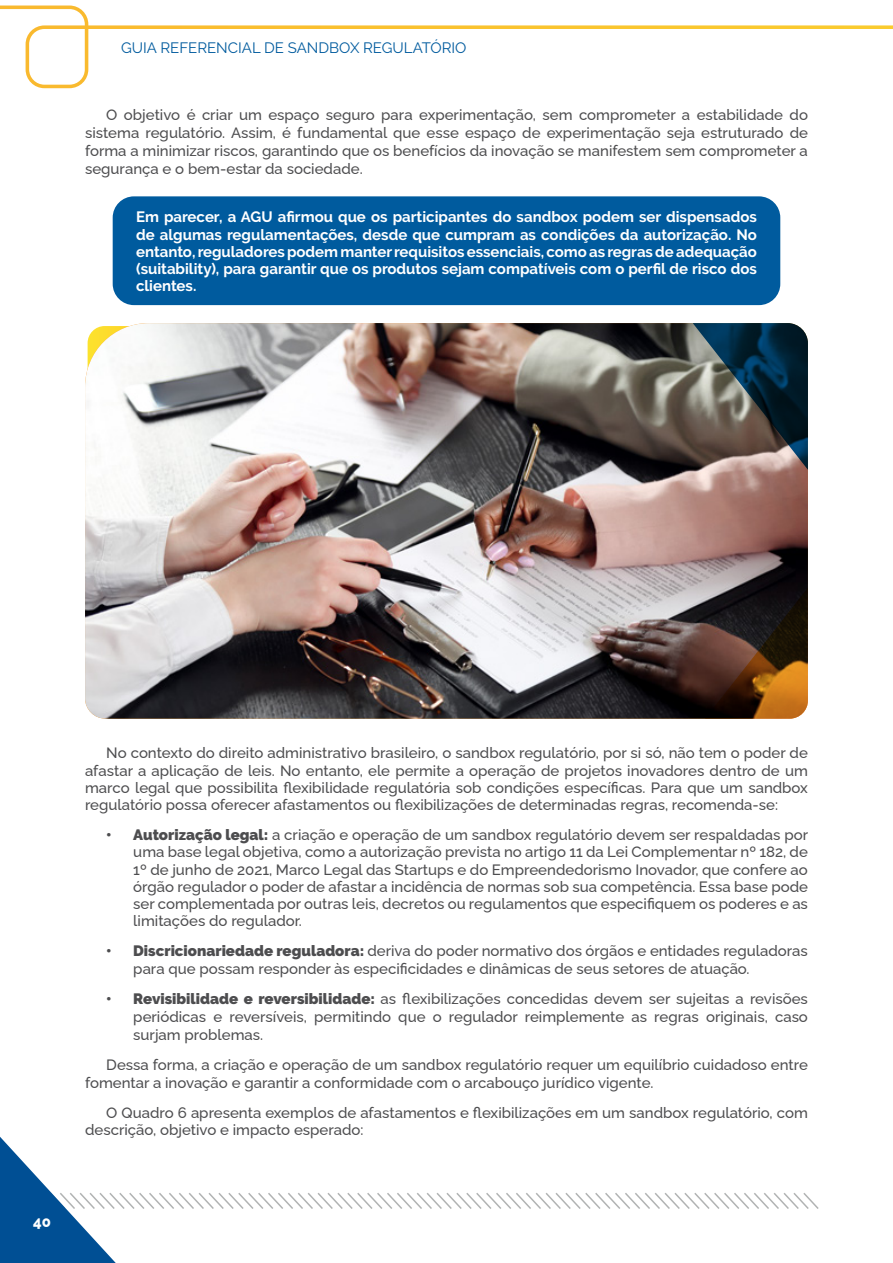
<style>
.page{position:relative;width:893px;height:1263px;background:#fff}
.page>*{position:absolute;margin:0;border:0;box-sizing:border-box;transform-origin:0 0}
.t1{font:500 15px/17.2px "Raleway";color:#4d4d4f;text-align:justify}
.t2{font:700 15px/17.2px "Raleway";color:#fff;text-align:justify}
.t3{font:15px "Raleway";color:#005b9e}
.t4{font:800 15px "Raleway";color:#fff}
.s1{font-weight:900}
</style>
<div class="page">
<svg style="left:220px;top:1193px;width:599px;height:16px"></svg>
<svg style="left:0;top:1137px;width:220px;height:126px"></svg>
<svg style="left:0;top:6px;width:893px;height:82px"></svg>
<div style="left:113px;top:196px;width:667px;height:109px;background:#005b9e;border-radius:21px"></div>
<img style="left:85px;top:323px;width:723px;height:396px">
<svg style="left:693px;top:323px;width:115px;height:147px;background:#445055"></svg>
<svg style="left:705px;top:588px;width:103px;height:131px;background:#4f331b"></svg>
<p class="t3" style="left:121px;top:39px;width:347px">GUIA REFERENCIAL DE SANDBOX REGULATÓRIO</p>
<p class="t1" style="left:85px;top:104px;width:724px;line-height:18px;text-indent:21px">O objetivo é criar um espaço seguro para experimentação, sem comprometer a estabilidade do sistema regulatório. Assim, é fundamental que esse espaço de experimentação seja estruturado de forma a minimizar riscos, garantindo que os benefícios da inovação se manifestem sem comprometer a segurança e o bem-estar da sociedade.</p>
<p class="t2" style="left:136px;top:208px;width:622px">Em parecer, a AGU afirmou que os participantes do sandbox podem ser dispensados de algumas regulamentações, desde que cumpram as condições da autorização. No entanto, reguladores podem manter requisitos essenciais, como as regras de adequação (suitability), para garantir que os produtos sejam compatíveis com o perfil de risco dos clientes.</p>
<p class="t4" style="left:33px;top:1210px;width:19px">40</p>
<p class="t1" style="left:85px;top:743px;width:724px;text-indent:21px">No contexto do direito administrativo brasileiro, o sandbox regulatório, por si só, não tem o poder de afastar a aplicação de leis. No entanto, ele permite a operação de projetos inovadores dentro de um marco legal que possibilita flexibilidade regulatória sob condições específicas. Para que um sandbox regulatório possa oferecer afastamentos ou flexibilizações de determinadas regras, recomenda-se:</p>
<p class="t1" style="left:133px;top:824px;width:676px;text-indent:-27px"><span class="s1">• Autorização legal:</span> a criação e operação de um sandbox regulatório devem ser respaldadas por uma base legal objetiva, como a autorização prevista no artigo 11 da Lei Complementar nº 182, de 1º de junho de 2021, Marco Legal das Startups e do Empreendedorismo Inovador, que confere ao órgão regulador o poder de afastar a incidência de normas sob sua competência. Essa base pode ser complementada por outras leis, decretos ou regulamentos que especifiquem os poderes e as limitações do regulador.</p>
<p class="t1" style="left:133px;top:941px;width:676px;text-indent:-27px"><span class="s1">• Discricionariedade reguladora:</span> deriva do poder normativo dos órgãos e entidades reguladoras para que possam responder às especificidades e dinâmicas de seus setores de atuação.</p>
<p class="t1" style="left:133px;top:988px;width:676px;line-height:18px;text-indent:-27px"><span class="s1">• Revisibilidade e reversibilidade:</span> as flexibilizações concedidas devem ser sujeitas a revisões periódicas e reversíveis, permitindo que o regulador reimplemente as regras originais, caso surjam problemas.</p>
<p class="t1" style="left:85px;top:1055px;width:724px;text-indent:21px">Dessa forma, a criação e operação de um sandbox regulatório requer um equilíbrio cuidadoso entre fomentar a inovação e garantir a conformidade com o arcabouço jurídico vigente.</p>
<p class="t1" style="left:85px;top:1102px;width:724px;text-indent:21px">O Quadro 6 apresenta exemplos de afastamentos e flexibilizações em um sandbox regulatório, com descrição, objetivo e impacto esperado:</p>
</div>
